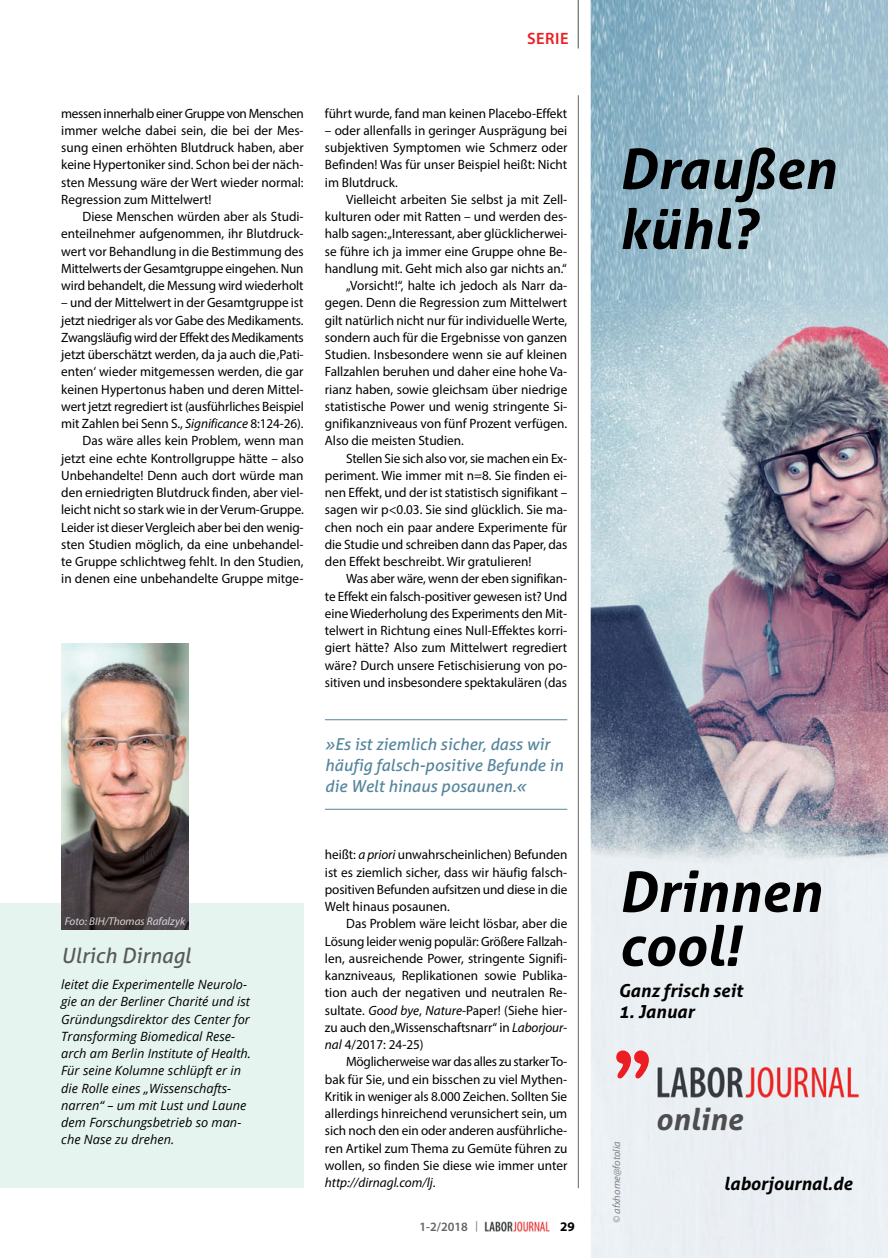
<style>
.page{position:relative;width:888px;height:1258px;background:#fff}
.page>*{position:absolute;margin:0;border:0;box-sizing:border-box;transform-origin:0 0}
.t1{font:italic 700 55.5px/60px "Aller";color:#000}
.t2{font:italic 700 30.15px "Aller";color:#4d4d4f}
.t3{font:italic 21px "Aller";color:#58595b}
.t4{font:italic 700 18px "Aller";color:#000}
.t5{font:italic 16.5px/21px "Aller";color:#55859c}
.t6{font:600 16.5px "Myriad Pro";letter-spacing:.03em;color:#ed1d24}
.t7{font:13.5px/17.2px "Myriad Pro";color:#000;text-align:right}
.t8{font:13.5px "Myriad Pro";letter-spacing:-.02em;color:#000}
.t9{font:13.5px "Myriad Pro";letter-spacing:-.025em;color:#000}
.t10{font:italic 13.5px "Myriad Pro";color:#000}
.t11{font:700 13.2px "Myriad Pro";color:#000}
.t12{font:italic 12.75px/17.2px "Open Sans";color:#000}
.t13{font:600 12.75px "Myriad Pro";color:#636466}
.t14{font:italic 11.25px "Myriad Pro";color:#d5d7d8}
.t15{font:italic 10.5px "Myriad Pro";color:#808285}
.s1{font-style:italic}
.s2{font-style:normal}
.s3{font-weight:400;font-size:10.5px}
</style>
<div class="page">
<hr style="left:578px;top:95px;width:1px;height:1093px;background:#636466">
<img style="left:485px;top:1221px;width:65px;height:11px">
<hr style="left:578px;top:0;width:1px;height:49px;background:#636466">
<div style="left:0;top:903px;width:304px;height:285px;background:#e6f4ef"></div>
<img style="left:61px;top:643px;width:128px;height:286px">
<hr style="left:325px;top:719px;width:242px;height:1px;background:#55859c">
<hr style="left:325px;top:809px;width:242px;height:1px;background:#55859c">
<img style="left:591px;top:0;width:297px;height:1258px">
<svg style="left:616px;top:1050px;width:33px;height:28px"></svg>
<img style="left:655px;top:1066px;width:207px;height:32px">
<p class="t6" style="left:527px;top:28px;width:43px">SERIE</p>
<p class="t9" style="left:61px;top:105px;width:244px">messen innerhalb einer Gruppe von Menschen</p>
<p class="t7" style="left:61px;top:121px;width:244px">immer welche dabei sein, die bei der Mes-</p>
<p class="t7" style="left:61px;top:139px;width:244px">sung einen erhöhten Blutdruck haben, aber</p>
<p class="t7" style="left:61px;top:156px;width:244px">keine Hypertoniker sind. Schon bei der näch-</p>
<p class="t7" style="left:61px;top:173px;width:244px">sten Messung wäre der Wert wieder normal:</p>
<p class="t7" style="left:61px;top:190px;width:152px">Regression zum Mittelwert!</p>
<p class="t7" style="left:83px;top:208px;width:223px">Diese Menschen würden aber als Studi-</p>
<p class="t7" style="left:61px;top:225px;width:244px">enteilnehmer aufgenommen, ihr Blutdruck-</p>
<p class="t7" style="left:61px;top:242px;width:244px">wert vor Behandlung in die Bestimmung des</p>
<p class="t8" style="left:61px;top:260px;width:244px">Mittelwerts der Gesamtgruppe eingehen. Nun</p>
<p class="t7" style="left:61px;top:277px;width:244px">wird behandelt, die Messung wird wiederholt</p>
<p class="t7" style="left:61px;top:294px;width:244px">– und der Mittelwert in der Gesamtgruppe ist jetzt niedriger als vor Gabe des Medikaments.<br>Zwangsläufig wird der Effekt des Medikaments jetzt überschätzt werden, da ja auch die ‚Pati&shy;enten‘ wieder mitgemessen werden, die gar keinen Hypertonus haben und deren Mittel&shy;wert jetzt regrediert ist (ausführliches Beispiel mit Zahlen bei Senn S., <span class="s1">Significance</span> 8:124-26).<br>Das wäre alles kein Problem, wenn man jetzt eine echte Kontrollgruppe hätte – also Unbehandelte! Denn auch dort würde man den erniedrigten Blutdruck finden, aber viel&shy;leicht nicht so stark wie in der Verum-Gruppe.<br>Leider ist dieser Vergleich aber bei den wenig&shy;sten Studien möglich, da eine unbehandel&shy;te Gruppe schlichtweg fehlt. In den Studien, in denen eine unbehandelte Gruppe mitge-</p>
<p class="t14" style="left:65px;top:914px;width:122px">Foto: BIH/Thomas Rafalzyk</p>
<p class="t3" style="left:61px;top:943px;width:131px">Ulrich Dirnagl</p>
<p class="t12" style="left:61px;top:975px;width:191px">leitet die Experimentelle Neurolo&shy;gie an der Berliner Charité und ist<br>Gründungsdirektor des Center for<br>Transforming Biomedical Rese&shy;arch am Berlin Institute of Health.<br>Für seine Kolumne schlüpft er in die Rolle eines „Wissenschafts&shy;narren“ – um mit Lust und Laune dem Forschungsbetrieb so man&shy;che Nase zu drehen.</p>
<p class="t7" style="left:325px;top:104px;width:244px">führt wurde, fand man keinen Placebo-Effekt</p>
<p class="t7" style="left:325px;top:121px;width:244px">– oder allenfalls in geringer Ausprägung bei</p>
<p class="t7" style="left:325px;top:139px;width:244px">subjektiven Symptomen wie Schmerz oder</p>
<p class="t7" style="left:325px;top:156px;width:244px">Befinden! Was für unser Beispiel heißt: Nicht</p>
<p class="t7" style="left:325px;top:173px;width:74px">im Blutdruck.</p>
<p class="t7" style="left:346px;top:190px;width:223px">Vielleicht arbeiten Sie selbst ja mit Zell-</p>
<p class="t7" style="left:325px;top:208px;width:244px">kulturen oder mit Ratten – und werden des-</p>
<p class="t7" style="left:325px;top:225px;width:244px">halb sagen: „Interessant, aber glücklicherwei-</p>
<p class="t7" style="left:325px;top:242px;width:244px">se führe ich ja immer eine Gruppe ohne Be-</p>
<p class="t7" style="left:325px;top:259px;width:243px">handlung mit. Geht mich also gar nichts an.“</p>
<p class="t7" style="left:346px;top:277px;width:223px">„Vorsicht!“, halte ich jedoch als Narr da-</p>
<p class="t7" style="left:325px;top:294px;width:244px">gegen. Denn die Regression zum Mittelwert</p>
<p class="t7" style="left:325px;top:311px;width:244px">gilt natürlich nicht nur für individuelle Werte,</p>
<p class="t7" style="left:325px;top:328px;width:244px">sondern auch für die Ergebnisse von ganzen</p>
<p class="t7" style="left:325px;top:346px;width:244px">Studien. Insbesondere wenn sie auf kleinen</p>
<p class="t7" style="left:325px;top:363px;width:244px">Fallzahlen beruhen und daher eine hohe Va-</p>
<p class="t7" style="left:325px;top:380px;width:244px">rianz haben, sowie gleichsam über niedrige</p>
<p class="t7" style="left:325px;top:397px;width:244px">statistische Power und wenig stringente Si-</p>
<p class="t7" style="left:325px;top:415px;width:244px">gnifikanzniveaus von fünf Prozent verfügen.</p>
<p class="t7" style="left:325px;top:432px;width:140px">Also die meisten Studien.</p>
<p class="t7" style="left:346px;top:449px;width:223px">Stellen Sie sich also vor, sie machen ein Ex-</p>
<p class="t7" style="left:325px;top:466px;width:244px">periment. Wie immer mit n=8. Sie finden ei-</p>
<p class="t7" style="left:325px;top:484px;width:244px">nen Effekt, und der ist statistisch signifikant –</p>
<p class="t7" style="left:325px;top:501px;width:244px">sagen wir p&lt;0.03. Sie sind glücklich. Sie ma-</p>
<p class="t7" style="left:325px;top:518px;width:244px">chen noch ein paar andere Experimente für</p>
<p class="t7" style="left:325px;top:535px;width:244px">die Studie und schreiben dann das Paper, das</p>
<p class="t7" style="left:325px;top:553px;width:208px">den Effekt beschreibt. Wir gratulieren!</p>
<p class="t7" style="left:346px;top:570px;width:223px">Was aber wäre, wenn der eben signifikan-</p>
<p class="t7" style="left:325px;top:587px;width:244px">te Effekt ein falsch-positiver gewesen ist? Und</p>
<p class="t7" style="left:325px;top:604px;width:244px">eine Wiederholung des Experiments den Mit-</p>
<p class="t7" style="left:325px;top:622px;width:244px">telwert in Richtung eines Null-Effektes korri-</p>
<p class="t7" style="left:325px;top:639px;width:244px">giert hätte? Also zum Mittelwert regrediert</p>
<p class="t7" style="left:325px;top:656px;width:244px">wäre? Durch unsere Fetischisierung von po-</p>
<p class="t7" style="left:325px;top:673px;width:244px">sitiven und insbesondere spektakulären (das</p>
<p class="t5" style="left:325px;top:733px;width:240px">»Es ist ziemlich sicher, dass wir häufig falsch-positive Befunde in die Welt hinaus posaunen.«</p>
<p class="t7" style="left:325px;top:846px;width:244px">heißt: <span class="s1">a priori</span> unwahrscheinlichen) Befunden</p>
<p class="t7" style="left:325px;top:863px;width:244px">ist es ziemlich sicher, dass wir häufig falsch-</p>
<p class="t7" style="left:325px;top:880px;width:244px">positiven Befunden aufsitzen und diese in die</p>
<p class="t7" style="left:325px;top:898px;width:126px">Welt hinaus posaunen.</p>
<p class="t7" style="left:346px;top:915px;width:223px">Das Problem wäre leicht lösbar, aber die</p>
<p class="t7" style="left:325px;top:932px;width:244px">Lösung leider wenig populär: Größere Fallzah-</p>
<p class="t7" style="left:325px;top:949px;width:244px">len, ausreichende Power, stringente Signifi-</p>
<p class="t7" style="left:325px;top:967px;width:244px">kanzniveaus, Replikationen sowie Publika-</p>
<p class="t7" style="left:325px;top:984px;width:244px">tion auch der negativen und neutralen Re-</p>
<p class="t7" style="left:325px;top:1001px;width:244px">sultate. <span class="s1">Good bye</span>, <span class="s1">Nature</span>-Paper! (Siehe hier-</p>
<p class="t7" style="left:325px;top:1018px;width:244px">zu auch den „Wissenschaftsnarr“ in <span class="s1">Laborjour-</span></p>
<p class="t7" style="left:325px;top:1036px;width:100px"><span class="s1">nal</span> 4/2017: 24-25)</p>
<p class="t8" style="left:346px;top:1053px;width:223px">Möglicherweise war das alles zu starker To-</p>
<p class="t7" style="left:325px;top:1070px;width:244px">bak für Sie, und ein bisschen zu viel Mythen-</p>
<p class="t7" style="left:325px;top:1087px;width:244px">Kritik in weniger als 8.000 Zeichen. Sollten Sie</p>
<p class="t7" style="left:325px;top:1105px;width:244px">allerdings hinreichend verunsichert sein, um</p>
<p class="t7" style="left:325px;top:1122px;width:244px">sich noch den ein oder anderen ausführliche-</p>
<p class="t7" style="left:325px;top:1139px;width:244px">ren Artikel zum Thema zu Gemüte führen zu</p>
<p class="t7" style="left:325px;top:1156px;width:244px">wollen, so finden Sie diese wie immer unter</p>
<p class="t10" style="left:325px;top:1174px;width:112px">http://dirnagl.com/lj<span class="s2">.</span></p>
<p class="t13" style="left:419px;top:1218px;width:60px">1-2/2018 <span class="s3">|</span></p>
<p class="t11" style="left:560px;top:1218px;width:16px">29</p>
<p class="t1" style="left:618px;top:138px;width:219px">Draußen kühl?</p>
<p class="t1" style="left:618px;top:864px;width:204px;line-height:54px">Drinnen cool!</p>
<p class="t4" style="left:618px;top:979px;width:126px">Ganz frisch seit</p>
<p class="t4" style="left:618px;top:1001px;width:77px">1. Januar</p>
<p class="t15" style="left:610px;top:1223px;width:83px;rotate:-90deg">© afxhome@fotolia</p>
<p class="t2" style="left:656px;top:1100px;width:88px">online</p>
<p class="t4" style="left:724px;top:1172px;width:130px">laborjournal.de</p>
</div>
